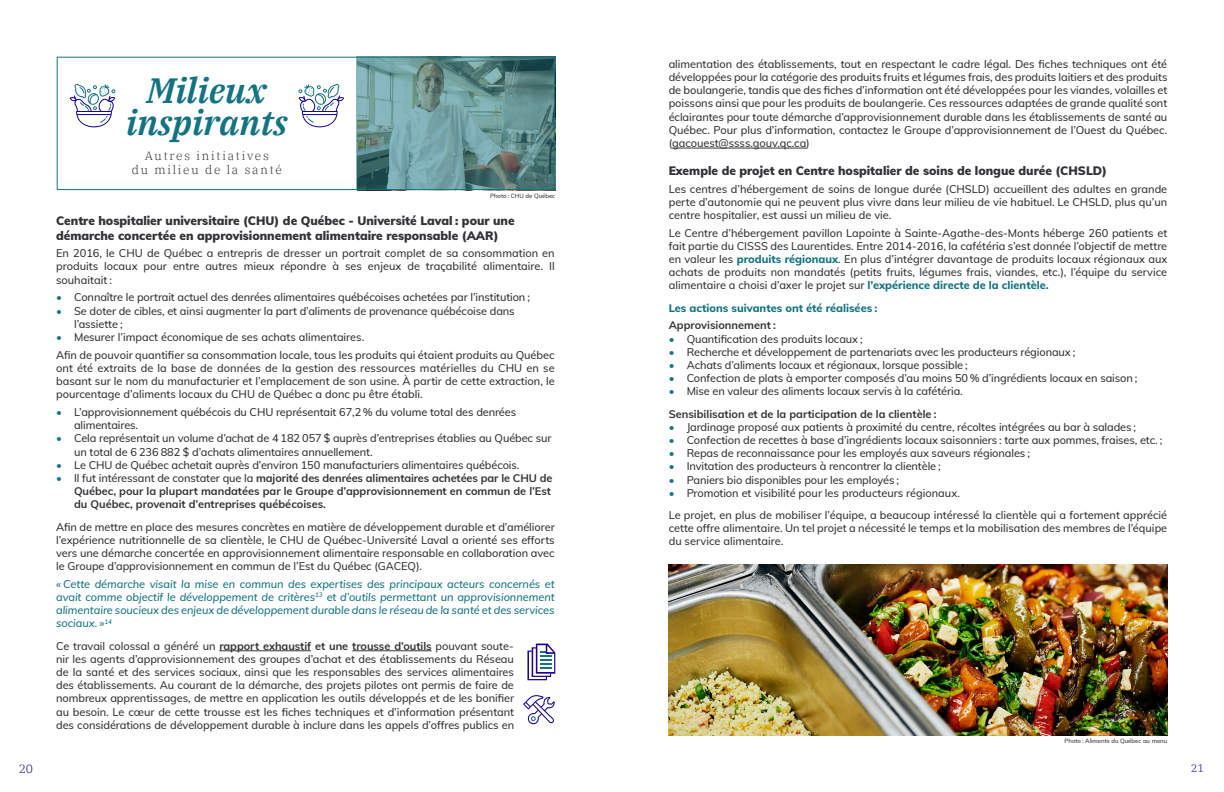
<style>
.page{position:relative;width:1224px;height:792px;background:#fff}
.page>*{position:absolute;margin:0;border:0;box-sizing:border-box;transform-origin:0 0}
.t1{font:italic 600 35px/32px "IBM Plex Serif";color:#147382;text-align:center}
.t2{font:900 12px/14.4px "Muli";color:#333236}
.t3{font:300 12px/14.4px "IBM Plex Serif";letter-spacing:.15em;color:#333236;text-align:center}
.t4{font:300 12px "IBM Plex Serif";color:#1c008c}
.t5{font:500 11px/13.2px "Muli";letter-spacing:-.01em;color:#333236;text-align:justify}
.t6{font:italic 500 11px/13.2px "Muli";letter-spacing:-.005em;color:#147382;text-align:justify}
.t7{font:700 11px/13.2px "Muli";color:#333236;text-align:justify}
.t8{font:800 11px "Muli";color:#147382}
.t9{font:300 11px "IBM Plex Serif";color:#1c008c}
.t10{font:500 6px "Muli";color:#333236}
.s1{color:#147382}
.s2{font-weight:500;color:#147382}
.s3{font-weight:500}
.s4{font-weight:700}
.s5{font-weight:800;color:#147382}
</style>
<div class="page">
<hr style="left:219px;top:651px;width:92px;height:1px;background:#333236">
<hr style="left:352px;top:651px;width:80px;height:1px;background:#333236">
<hr style="left:672px;top:148px;width:134px;height:1px;background:#333236">
<svg style="left:523px;top:695px;width:32px;height:29px"></svg>
<svg style="left:527px;top:644px;width:28px;height:36px"></svg>
<img style="left:669px;top:564px;width:498px;height:171px">
<svg style="left:298px;top:84px;width:46px;height:43px"></svg>
<svg style="left:70px;top:84px;width:45px;height:43px"></svg>
<div style="left:57px;top:57px;width:498px;height:133px;border:1px solid #147382"></div>
<svg style="left:357px;top:57px;width:198px;height:133px;background:#659192"></svg>
<h1 class="t1" style="left:126px;top:72px;width:163px">Milieux inspirants</h1>
<p class="t3" style="left:132px;top:148px;width:152px">Autres initiatives<br>du milieu de la santé</p>
<p class="t10" style="left:490px;top:192px;width:67px">Photo : CHU de Québec</p>
<p class="t2" style="left:56px;top:213px;width:460px">Centre hospitalier universitaire (CHU) de Québec - Université Laval : pour une démarche concertée en approvisionnement alimentaire responsable (AAR)</p>
<p class="t5" style="left:56px;top:246px;width:500px">En 2016, le CHU de Québec a entrepris de dresser un portrait complet de sa consommation en produits locaux pour entre autres mieux répondre à ses enjeux de traçabilité alimentaire. Il souhaitait :</p>
<p class="t5" style="left:56px;top:290px;width:475px"><span class="s1">•</span> Connaître le portrait actuel des denrées alimentaires québécoises achetées par l’institution ;</p>
<p class="t5" style="left:74px;top:303px;width:442px;text-indent:-18px"><span class="s1">•</span> Se doter de cibles, et ainsi augmenter la part d’aliments de provenance québécoise dans l’assiette ;</p>
<p class="t5" style="left:56px;top:328px;width:500px;line-height:17.7px"><span class="s1">•</span> Mesurer l’impact économique de ses achats alimentaires.<br>Afin de pouvoir quantifier sa consommation locale, tous les produits qui étaient produits au Québec</p>
<p class="t5" style="left:56px;top:361px;width:500px">ont été extraits de la base de données de la gestion des ressources matérielles du CHU en se basant sur le nom du manufacturier et l’emplacement de son usine. À partir de cette extraction, le pourcentage d’aliments locaux du CHU de Québec a donc pu être établi.</p>
<p class="t5" style="left:74px;top:405px;width:444px;text-indent:-18px"><span class="s1">•</span> L’approvisionnement québécois du CHU représentait 67,2 % du volume total des denrées alimentaires.</p>
<p class="t5" style="left:74px;top:431px;width:479px;text-indent:-18px"><span class="s1">•</span> Cela représentait un volume d’achat de 4 182 057 $ auprès d’entreprises établies au Québec sur un total de 6 236 882 $ d’achats alimentaires annuellement.</p>
<p class="t5" style="left:56px;top:458px;width:465px"><span class="s1">•</span> Le CHU de Québec achetait auprès d’environ 150 manufacturiers alimentaires québécois.</p>
<p class="t7" style="left:74px;top:471px;width:480px;text-indent:-18px"><span class="s2">•</span> <span class="s3">Il fut intéressant de constater que la</span> majorité des denrées alimentaires achetées par le CHU de Québec, pour la plupart mandatées par le Groupe d’approvisionnement en commun de l’Est du Québec, provenait d’entreprises québécoises.</p>
<p class="t5" style="left:56px;top:519px;width:500px">Afin de mettre en place des mesures concrètes en matière de développement durable et d’améliorer l’expérience nutritionnelle de sa clientèle, le CHU de Québec-Université Laval a orienté ses efforts vers une démarche concertée en approvisionnement alimentaire responsable en collaboration avec le Groupe d’approvisionnement en commun de l’Est du Québec (GACEQ).</p>
<p class="t6" style="left:56px;top:577px;width:500px">« Cette démarche visait la mise en commun des expertises des principaux acteurs concernés et avait comme objectif le développement de critères<sup>13</sup> et d’outils permettant un approvisionnement alimentaire soucieux des enjeux de développement durable dans le réseau de la santé et des services sociaux. »<sup>14</sup></p>
<p class="t5" style="left:56px;top:639px;width:460px">Ce travail colossal a généré un <span class="s4">rapport exhaustif et une trousse d’outils</span> pouvant soute&shy;nir les agents d’approvisionnement des groupes d’achat et des établissements du Réseau de la santé et des services sociaux, ainsi que les responsables des services alimentaires des établissements. Au courant de la démarche, des projets pilotes ont permis de faire de nombreux apprentissages, de mettre en application les outils développés et de les bonifier au besoin. Le cœur de cette trousse est les fiches techniques et d’information présentant des considérations de développement durable à inclure dans les appels d’offres publics en</p>
<p class="t5" style="left:669px;top:57px;width:500px">alimentation des établissements, tout en respectant le cadre légal. Des fiches techniques ont été développées pour la catégorie des produits fruits et légumes frais, des produits laitiers et des produits de boulangerie, tandis que des fiches d’information ont été développées pour les viandes, volailles et poissons ainsi que pour les produits de boulangerie. Ces ressources adaptées de grande qualité sont éclairantes pour toute démarche d’approvisionnement durable dans les établissements de santé au Québec. Pour plus d’information, contactez le Groupe d’approvisionnement de l’Ouest du Québec. (gacouest@ssss.gouv.qc.ca)</p>
<p class="t2" style="left:669px;top:163px;width:440px">Exemple de projet en Centre hospitalier de soins de longue durée (CHSLD)</p>
<p class="t5" style="left:669px;top:181px;width:500px">Les centres d’hébergement de soins de longue durée (CHSLD) accueillent des adultes en grande perte d’autonomie qui ne peuvent plus vivre dans leur milieu de vie habituel. Le CHSLD, plus qu’un centre hospitalier, est aussi un milieu de vie.</p>
<p class="t5" style="left:669px;top:226px;width:500px">Le Centre d’hébergement pavillon Lapointe à Sainte-Agathe-des-Monts héberge 260 patients et fait partie du CISSS des Laurentides. Entre 2014-2016, la cafétéria s’est donnée l’objectif de mettre en valeur les <span class="s5">produits régionaux</span>. En plus d’intégrer davantage de produits locaux régionaux aux achats de produits non mandatés (petits fruits, légumes frais, viandes, etc.), l’équipe du service alimentaire a choisi d’axer le projet sur <span class="s5">l’expérience directe de la clientèle.</span></p>
<p class="t8" style="left:669px;top:300px;width:210px">Les actions suivantes ont été réalisées :</p>
<p class="t7" style="left:669px;top:318px;width:109px">Approvisionnement :</p>
<p class="t5" style="left:669px;top:331px;width:195px"><span class="s1">•</span> Quantification des produits locaux ;</p>
<p class="t5" style="left:669px;top:345px;width:408px"><span class="s1">•</span> Recherche et développement de partenariats avec les producteurs régionaux ;</p>
<p class="t5" style="left:669px;top:358px;width:301px"><span class="s1">•</span> Achats d’aliments locaux et régionaux, lorsque possible ;</p>
<p class="t5" style="left:669px;top:371px;width:470px"><span class="s1">•</span> Confection de plats à emporter composés d’au moins 50 % d’ingrédients locaux en saison ;</p>
<p class="t5" style="left:669px;top:380px;width:296px;line-height:22.2px"><span class="s1">•</span> Mise en valeur des aliments locaux servis à la cafétéria.<br><span class="s4">Sensibilisation et de la participation de la clientèle :</span></p>
<p class="t5" style="left:669px;top:420px;width:469px"><span class="s1">•</span> Jardinage proposé aux patients à proximité du centre, récoltes intégrées au bar à salades ;</p>
<p class="t5" style="left:669px;top:433px;width:495px"><span class="s1">•</span> Confection de recettes à base d’ingrédients locaux saisonniers : tarte aux pommes, fraises, etc. ;</p>
<p class="t5" style="left:669px;top:446px;width:363px"><span class="s1">•</span> Repas de reconnaissance pour les employés aux saveurs régionales ;</p>
<p class="t5" style="left:669px;top:459px;width:274px"><span class="s1">•</span> Invitation des producteurs à rencontrer la clientèle ;</p>
<p class="t5" style="left:669px;top:472px;width:232px"><span class="s1">•</span> Paniers bio disponibles pour les employés ;</p>
<p class="t5" style="left:669px;top:481px;width:500px;line-height:22.2px"><span class="s1">•</span> Promotion et visibilité pour les producteurs régionaux.<br>Le projet, en plus de mobiliser l’équipe, a beaucoup intéressé la clientèle qui a fortement apprécié</p>
<p class="t5" style="left:669px;top:521px;width:500px">cette offre alimentaire. Un tel projet a nécessité le temps et la mobilisation des membres de l’équipe du service alimentaire.</p>
<p class="t10" style="left:1065px;top:737px;width:104px">Photo : Aliments du Québec au menu</p>
<p class="t4" style="left:19px;top:759px;width:16px">20</p>
<p class="t9" style="left:1191px;top:759px;width:15px">21</p>
</div>
